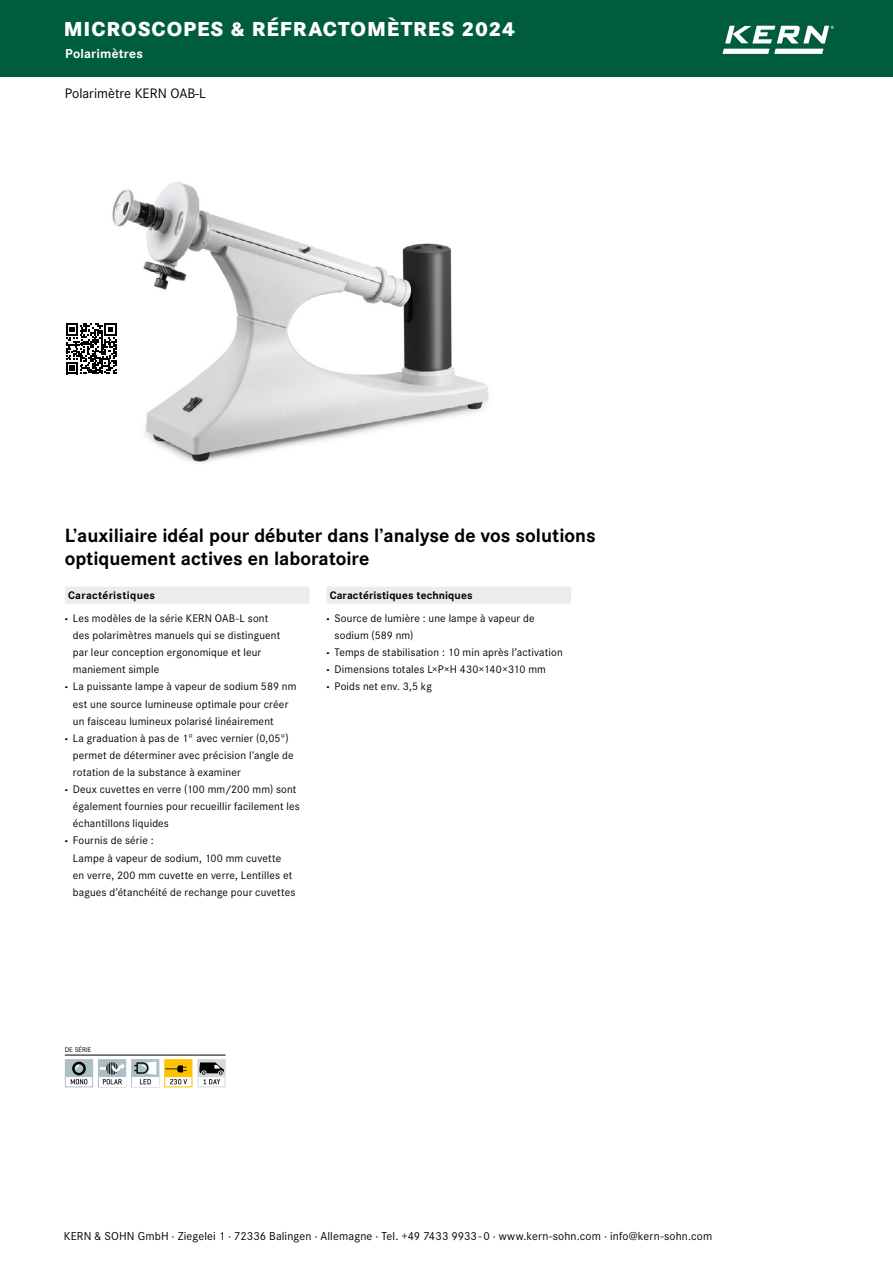
<style>
.page{position:relative;width:893px;height:1263px;background:#fff}
.page>*{position:absolute;margin:0;border:0;box-sizing:border-box;transform-origin:0 0}
.t1{font:800 21px "Corporate S Pro";letter-spacing:.045em;color:#fff}
.t2{font:700 19.95px/22.8px "Corporate S Pro";color:#000}
.t3{font:14.25px "Corporate S Pro";color:#000}
.t4{font:700 13.5px "Corporate S Pro";letter-spacing:.015em;color:#fff}
.t5{font:12px "Corporate S Pro";letter-spacing:.015em;color:#000}
.t6{font:11.4px/17.1px "Corporate S Pro";letter-spacing:.015em;color:#000}
.t7{font:7.2px "Corporate S Pro";color:#000}
.s1{font-weight:700}
.s2{font-weight:800}
</style>
<div class="page">
<img style="left:76px;top:182px;width:413px;height:281px">
<svg style="left:65px;top:1055px;width:161px;height:32px"></svg>
<div style="left:65px;top:586px;width:244px;height:18px;background:#ececec"></div>
<div style="left:326px;top:586px;width:245px;height:18px;background:#ececec"></div>
<svg style="left:66px;top:323px;width:51px;height:51px"></svg>
<div style="left:0;top:0;width:893px;height:76px;background:#005d3b"></div>
<svg style="left:722px;top:49px;width:101px;height:5px"></svg>
<svg style="left:725px;top:26px;width:109px;height:17px"></svg>
<h1 class="t1" style="left:64px;top:12px;width:453px">MICROSCOPES &amp; RÉFRACTOMÈTRES 2024</h1>
<p class="t4" style="left:65px;top:43px;width:79px">Polarimètres</p>
<p class="t3" style="left:65px;top:83px;width:143px">Polarimètre KERN OAB-L</p>
<h2 class="t2" style="left:65px;top:523px;width:532px">L’auxiliaire idéal pour débuter dans l’analyse de vos solutions optiquement actives en laboratoire</h2>
<p class="t6" style="left:65px;top:583px;width:205px;line-height:22.8px"><span class="s1">Caractéristiques<br></span><span class="s2">·</span> Les modèles de la série KERN OAB-L sont</p>
<p class="t6" style="left:73px;top:626px;width:209px">des polarimètres manuels qui se distinguent</p>
<p class="t6" style="left:73px;top:643px;width:190px">par leur conception ergonomique et leur</p>
<p class="t6" style="left:73px;top:660px;width:88px">maniement simple</p>
<p class="t6" style="left:65px;top:677px;width:233px"><span class="s2">·</span> La puissante lampe à vapeur de sodium 589 nm</p>
<p class="t6" style="left:73px;top:694px;width:217px">est une source lumineuse optimale pour créer</p>
<p class="t6" style="left:73px;top:711px;width:202px">un faisceau lumineux polarisé linéairement</p>
<p class="t6" style="left:65px;top:729px;width:225px"><span class="s2">·</span> La graduation à pas de 1° avec vernier (0,05°)</p>
<p class="t6" style="left:73px;top:746px;width:222px">permet de déterminer avec précision l’angle de</p>
<p class="t6" style="left:73px;top:763px;width:169px">rotation de la substance à examiner</p>
<p class="t6" style="left:65px;top:780px;width:233px"><span class="s2">·</span> Deux cuvettes en verre (100 mm/200 mm) sont</p>
<p class="t6" style="left:73px;top:797px;width:228px">également fournies pour recueillir facilement les</p>
<p class="t6" style="left:73px;top:814px;width:98px">échantillons liquides</p>
<p class="t6" style="left:65px;top:831px;width:90px"><span class="s2">·</span> Fournis de série :</p>
<p class="t6" style="left:73px;top:848px;width:210px">Lampe à vapeur de sodium, 100 mm cuvette</p>
<p class="t6" style="left:73px;top:865px;width:221px">en verre, 200 mm cuvette en verre, Lentilles et</p>
<p class="t6" style="left:73px;top:882px;width:224px">bagues d’étanchéité de rechange pour cuvettes</p>
<p class="t6" style="left:326px;top:583px;width:210px;line-height:22.8px"><span class="s1">Caractéristiques techniques<br></span><span class="s2">·</span> Source de lumière : une lampe à vapeur de</p>
<p class="t6" style="left:326px;top:626px;width:238px;text-indent:8px">sodium (589 nm)<br><span class="s2">·</span> Temps de stabilisation : 10 min après l’activation <span class="s2">·</span> Dimensions totales L×P×H 430×140×310 mm<br><span class="s2">·</span> Poids net env. 3,5 kg</p>
<p class="t7" style="left:65px;top:1044px;width:28px">DE SÉRIE</p>
<p class="t5" style="left:64px;top:1227px;width:650px">KERN &amp; SOHN GmbH · Ziegelei 1 · 72336 Balingen · Allemagne · Tel. +49 7433 9933 - 0 · www.kern-sohn.com · info@kern-sohn.com</p>
</div>
